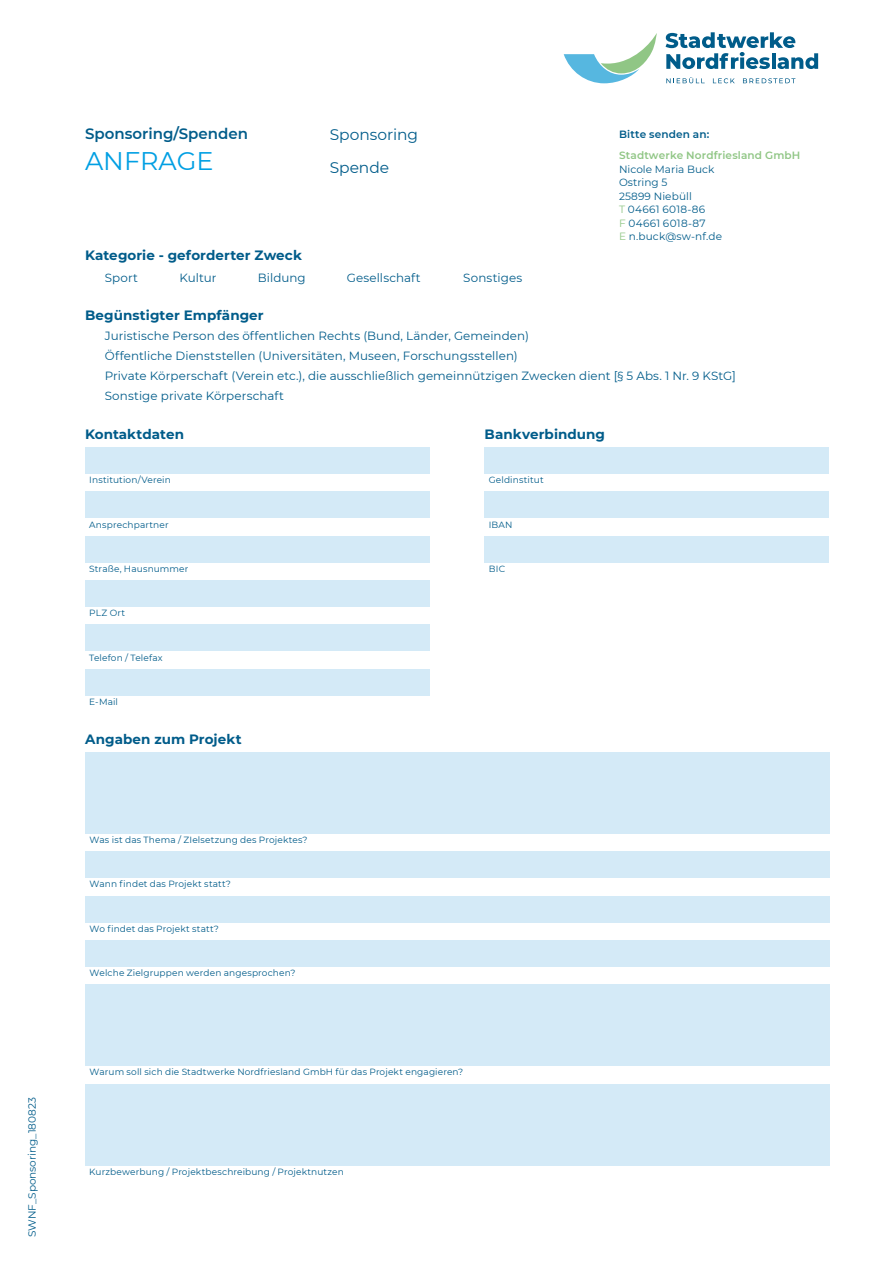
<style>
.page{position:relative;width:893px;height:1263px;background:#fff}
.page>*{position:absolute;margin:0;border:0;box-sizing:border-box;transform-origin:0 0}
.t1{font:25.5px "Montserrat";color:#009fe3}
.t2{font:15.45px/33.5px "Montserrat";letter-spacing:-.005em;color:#005c8a}
.t3{font:600 15px "Montserrat";color:#005c8a}
.t4{font:700 13.5px "Montserrat";letter-spacing:.005em;color:#005c8a}
.t5{font:11.85px/20px "Montserrat";letter-spacing:.005em;color:#005c8a}
.t6{font:10.5px/13.5px "Montserrat";letter-spacing:.005em;color:#005c8a}
.t7{font:600 10.5px "Montserrat";letter-spacing:.015em;color:#90c685}
.t8{font:600 10.5px "Montserrat";letter-spacing:.015em;color:#005c8a}
.t9{font:9px "Montserrat";letter-spacing:.015em;color:#005c8a}
.s1{color:#90c685}
</style>
<div class="page">
<svg style="left:666px;top:32px;width:152px;height:37px"></svg>
<svg style="left:666px;top:77px;width:39px;height:6px"></svg>
<svg style="left:713px;top:78px;width:22px;height:5px"></svg>
<svg style="left:743px;top:78px;width:52px;height:5px"></svg>
<svg style="left:564px;top:33px;width:93px;height:50px"></svg>
<div style="left:85px;top:752px;width:744px;height:82px;background:#d4eaf7"></div>
<div style="left:85px;top:984px;width:744px;height:82px;background:#d4eaf7"></div>
<div style="left:85px;top:1084px;width:744px;height:81px;background:#d4eaf7"></div>
<div style="left:85px;top:851px;width:744px;height:27px;background:#d4eaf7"></div>
<div style="left:85px;top:896px;width:744px;height:26px;background:#d4eaf7"></div>
<div style="left:85px;top:940px;width:744px;height:26px;background:#d4eaf7"></div>
<div style="left:85px;top:447px;width:345px;height:27px;background:#d4eaf7"></div>
<div style="left:485px;top:447px;width:344px;height:27px;background:#d4eaf7"></div>
<div style="left:85px;top:625px;width:345px;height:26px;background:#d4eaf7"></div>
<div style="left:85px;top:669px;width:345px;height:26px;background:#d4eaf7"></div>
<div style="left:85px;top:492px;width:345px;height:26px;background:#d4eaf7"></div>
<div style="left:485px;top:492px;width:344px;height:26px;background:#d4eaf7"></div>
<div style="left:85px;top:536px;width:345px;height:26px;background:#d4eaf7"></div>
<div style="left:485px;top:536px;width:344px;height:26px;background:#d4eaf7"></div>
<div style="left:85px;top:580px;width:345px;height:27px;background:#d4eaf7"></div>
<p class="t6" style="left:25px;top:1237px;width:142px;rotate:-90deg">SWNF_Sponsoring_180823</p>
<h3 class="t3" style="left:85px;top:123px;width:164px">Sponsoring/Spenden</h3>
<h1 class="t1" style="left:85px;top:143px;width:130px">ANFRAGE</h1>
<h2 class="t2" style="left:330px;top:117px;width:90px">Sponsoring<br>Spende</h2>
<p class="t8" style="left:619px;top:127px;width:92px">Bitte senden an:</p>
<p class="t7" style="left:619px;top:148px;width:183px">Stadtwerke Nordfriesland GmbH</p>
<p class="t6" style="left:619px;top:163px;width:105px">Nicole Maria Buck<br>Ostring 5<br>25899 Niebüll<br><span class="s1">T</span> 04661 6018-86<br><span class="s1">F</span> 04661 6018-87<br><span class="s1">E</span> n.buck@sw-nf.de</p>
<h3 class="t4" style="left:85px;top:245px;width:218px">Kategorie - geforderter Zweck</h3>
<h3 class="t5" style="left:105px;top:267px;width:35px">Sport</h3>
<h3 class="t5" style="left:180px;top:267px;width:38px">Kultur</h3>
<h3 class="t5" style="left:258px;top:267px;width:49px">Bildung</h3>
<h3 class="t5" style="left:347px;top:267px;width:75px">Gesellschaft</h3>
<h3 class="t5" style="left:463px;top:267px;width:60px">Sonstiges</h3>
<h3 class="t4" style="left:85px;top:306px;width:180px">Begünstigter Empfänger</h3>
<p class="t5" style="left:105px;top:325px;width:633px">Juristische Person des öffentlichen Rechts (Bund, Länder, Gemeinden)<br>Öffentliche Dienststellen (Universitäten, Museen, Forschungsstellen)<br>Private Körperschaft (Verein etc.), die ausschließlich gemeinnützigen Zwecken dient [§ 5 Abs. 1 Nr. 9 KStG] Sonstige private Körperschaft</p>
<h3 class="t4" style="left:85px;top:424px;width:100px">Kontaktdaten</h3>
<h3 class="t4" style="left:485px;top:424px;width:122px">Bankverbindung</h3>
<p class="t9" style="left:89px;top:474px;width:83px">Institution/Verein</p>
<p class="t9" style="left:489px;top:474px;width:56px">Geldinstitut</p>
<p class="t9" style="left:89px;top:518px;width:81px">Ansprechpartner</p>
<p class="t9" style="left:489px;top:518px;width:25px">IBAN</p>
<p class="t9" style="left:89px;top:562px;width:101px">Straße, Hausnummer</p>
<p class="t9" style="left:489px;top:562px;width:18px">BIC</p>
<p class="t9" style="left:89px;top:607px;width:37px">PLZ Ort</p>
<p class="t9" style="left:89px;top:651px;width:75px">Telefon / Telefax</p>
<p class="t9" style="left:89px;top:696px;width:30px">E-Mail</p>
<h3 class="t4" style="left:85px;top:729px;width:158px">Angaben zum Projekt</h3>
<p class="t9" style="left:90px;top:833px;width:220px">Was ist das Thema / ZIelsetzung des Projektes?</p>
<p class="t9" style="left:90px;top:878px;width:143px">Wann findet das Projekt statt?</p>
<p class="t9" style="left:90px;top:922px;width:131px">Wo findet das Projekt statt?</p>
<p class="t9" style="left:90px;top:967px;width:208px">Welche Zielgruppen werden angesprochen?</p>
<p class="t9" style="left:90px;top:1066px;width:375px">Warum soll sich die Stadtwerke Nordfriesland GmbH für das Projekt engagieren?</p>
<p class="t9" style="left:89px;top:1165px;width:256px">Kurzbewerbung / Projektbeschreibung / Projektnutzen</p>
</div>
